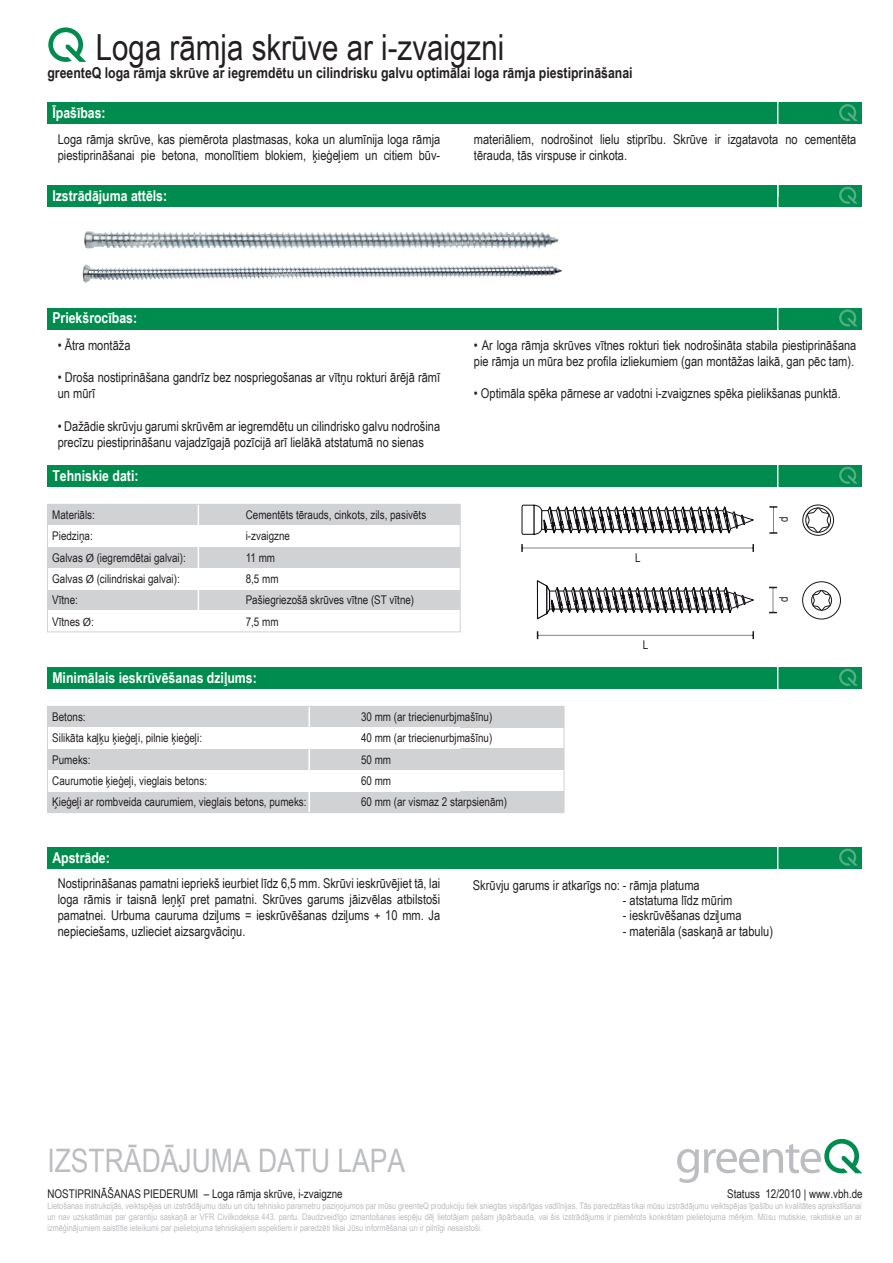
<style>
.page{position:relative;width:893px;height:1263px;background:#fff}
.page>*{position:absolute;margin:0;border:0;box-sizing:border-box;transform-origin:0 0}
.t1{font:36px "Arial Narrow";color:#231f20}
.t2{font:32.25px "Arial Narrow";color:#bcbdc0}
.t3{font:700 15px "Arial Narrow";color:#fff}
.t4{font:700 15px "Arial Narrow";color:#231f20}
.t5{font:13.5px/16.2px "Arial Narrow";color:#231f20}
.t6{font:12px/21.3px "Arial Narrow";color:#231f20}
.t7{font:9px/10.8px "Arial Narrow";color:#bcbdc0;text-align:justify}
.s1{font-family:"Myriad Pro"}
</style>
<div class="page">
<img style="left:84px;top:231px;width:475px;height:18px">
<svg style="left:677px;top:1139px;width:185px;height:44px"></svg>
<svg style="left:48px;top:27px;width:38px;height:35px"></svg>
<div style="left:47px;top:103px;width:815px;height:21px;background:#008c4e"></div>
<div style="left:47px;top:308px;width:815px;height:21px;background:#008c4e"></div>
<div style="left:47px;top:465px;width:815px;height:22px;background:#008c4e"></div>
<div style="left:47px;top:667px;width:815px;height:22px;background:#008c4e"></div>
<div style="left:47px;top:847px;width:815px;height:21px;background:#008c4e"></div>
<div style="left:47px;top:185px;width:815px;height:22px;background:#008c4e"></div>
<svg style="left:839px;top:104px;width:19px;height:17px"></svg>
<svg style="left:839px;top:309px;width:18px;height:17px"></svg>
<svg style="left:839px;top:467px;width:19px;height:17px"></svg>
<svg style="left:839px;top:669px;width:19px;height:17px"></svg>
<svg style="left:839px;top:849px;width:19px;height:17px"></svg>
<svg style="left:839px;top:187px;width:19px;height:17px"></svg>
<hr style="left:777px;top:98px;width:1px;height:30px;background:#fff">
<hr style="left:777px;top:304px;width:1px;height:30px;background:#fff">
<hr style="left:777px;top:461px;width:1px;height:30px;background:#fff">
<hr style="left:777px;top:663px;width:1px;height:30px;background:#fff">
<hr style="left:777px;top:181px;width:1px;height:30px;background:#fff">
<hr style="left:777px;top:843px;width:1px;height:30px;background:#fff">
<div style="left:47px;top:504px;width:413px;height:22px;background:#d1d2d4"></div>
<div style="left:47px;top:706px;width:517px;height:21px;background:#d1d2d4"></div>
<div style="left:47px;top:547px;width:413px;height:21px;background:#d1d2d4"></div>
<div style="left:47px;top:589px;width:413px;height:22px;background:#d1d2d4"></div>
<div style="left:47px;top:749px;width:517px;height:21px;background:#d1d2d4"></div>
<div style="left:47px;top:791px;width:517px;height:22px;background:#d1d2d4"></div>
<hr style="left:198px;top:504px;width:1px;height:128px;background:#fff">
<hr style="left:308px;top:706px;width:2px;height:107px;background:#fff">
<div style="left:47px;top:504px;width:414px;height:128px;border:1px solid #d1d2d4"></div>
<img style="left:82px;top:264px;width:480px;height:19px">
<svg style="left:537px;top:580px;width:217px;height:39px"></svg>
<div style="left:802px;top:582px;width:39px;height:37px;border:1px solid #1a161a;border-radius:50%"></div>
<div style="left:811px;top:590px;width:21px;height:20px;border:1px solid #1a161a;border-radius:50%"></div>
<svg style="left:812px;top:590px;width:19px;height:20px"></svg>
<svg style="left:522px;top:505px;width:232px;height:29px"></svg>
<svg style="left:803px;top:505px;width:30px;height:30px"></svg>
<div style="left:803px;top:505px;width:31px;height:30px;border:1px solid #1a161a;border-radius:50%"></div>
<div style="left:806px;top:508px;width:25px;height:24px;border:1px solid #1a161a;border-radius:50%"></div>
<svg style="left:807px;top:508px;width:23px;height:25px"></svg>
<svg style="left:537px;top:631px;width:217px;height:8px"></svg>
<svg style="left:769px;top:587px;width:8px;height:26px"></svg>
<svg style="left:769px;top:506px;width:8px;height:28px"></svg>
<svg style="left:521px;top:544px;width:233px;height:8px"></svg>
<h1 class="t1" style="left:96px;top:21px;width:410px">Loga r¢mja skr½ve ar i-zvaigzni</h1>
<p class="t4" style="left:47px;top:61px;width:587px">greenteQ loga r¢mja skr½ve ar iegremd¦tu un cilindrisku galvu optim¢lai loga r¢mja piestiprin¢šanai</p>
<p class="t3" style="left:52px;top:101px;width:55px">¬pašības:</p>
<p class="t5" style="left:58px;top:131px;width:384px">Loga r¢mja skr½ve, kas piem¦rota plastmasas, koka un alumīnija loga r¢mja piestiprin¢šanai pie betona, monolītiem blokiem, °ieºe³iem un citiem b½v-</p>
<p class="t3" style="left:52px;top:184px;width:116px">Izstr¢d¢juma att¦ls:</p>
<p class="t5" style="left:474px;top:131px;width:384px">materi¢liem, nodrošinot lielu stiprību. Skr½ve ir izgatavota no cement¦ta t¦rauda, t¢s virspuse ir cinkota.</p>
<p class="t3" style="left:52px;top:307px;width:86px">Priekšrocības:</p>
<p class="t5" style="left:58px;top:336px;width:74px">• ¡tra mont¢¿a</p>
<p class="t5" style="left:58px;top:369px;width:384px">• Droša nostiprin¢šana gandrīz bez nospriegošanas ar vītµu rokturi ¢r¦j¢ r¢mī un m½rī</p>
<p class="t5" style="left:58px;top:417px;width:384px">• Da¿¢die skr½vju garumi skr½v¦m ar iegremd¦tu un cilindrisko galvu nodrošina precīzu piestiprin¢šanu vajadzīgaj¢ pozīcij¢ arī liel¢k¢ atstatum¢ no sienas</p>
<p class="t3" style="left:52px;top:464px;width:88px">Tehniskie dati:</p>
<p class="t6" style="left:52px;top:504px;width:44px">Materi¢ls:</p>
<p class="t6" style="left:246px;top:504px;width:182px">Cement¦ts t¦rauds, cinkots, zils, pasiv¦ts</p>
<p class="t6" style="left:52px;top:525px;width:42px">Piedziµa:</p>
<p class="t6" style="left:246px;top:525px;width:46px">i-zvaigzne</p>
<p class="t6" style="left:52px;top:546px;width:135px">Galvas <span class="s1">Ø</span> (iegremd¦tai galvai):</p>
<p class="t6" style="left:52px;top:589px;width:43px">Vītne:<br>Vītnes <span class="s1">Ø</span>:</p>
<p class="t6" style="left:52px;top:568px;width:129px">Galvas <span class="s1">Ø</span> (cilindriskai galvai):</p>
<p class="t6" style="left:246px;top:546px;width:31px">11 mm</p>
<p class="t6" style="left:246px;top:589px;width:170px">Pašiegriezoš¢ skr½ves vītne (ST vītne)<br>7,5 mm</p>
<p class="t6" style="left:246px;top:568px;width:34px">8,5 mm</p>
<p class="t3" style="left:52px;top:666px;width:206px">Minim¢lais ieskr½v¦šanas dzi³ums:</p>
<p class="t5" style="left:474px;top:336px;width:384px">• Ar loga r¢mja skr½ves vītnes rokturi tiek nodrošin¢ta stabila piestiprin¢šana pie r¢mja un m½ra bez profila izliekumiem (gan mont¢¿as laik¢, gan p¦c tam).</p>
<p class="t5" style="left:474px;top:385px;width:368px">• Optim¢la sp¦ka p¢rnese ar vadotni i-zvaigznes sp¦ka pielikšanas punkt¢.</p>
<p class="t6" style="left:635px;top:546px;width:7px">L</p>
<p class="t6" style="left:643px;top:634px;width:7px">L</p>
<p class="t6" style="left:773px;top:522px;width:7px;rotate:-90deg">d</p>
<p class="t6" style="left:773px;top:602px;width:7px;rotate:-90deg">d</p>
<p class="t6" style="left:52px;top:706px;width:35px">Betons:</p>
<p class="t6" style="left:361px;top:706px;width:133px">30 mm (ar triecienurbjmašīnu)</p>
<p class="t6" style="left:52px;top:727px;width:151px">Silik¢ta ka³°u °ieºe³i, pilnie °ieºe³i:<br>Pumeks:</p>
<p class="t6" style="left:361px;top:727px;width:133px">40 mm (ar triecienurbjmašīnu)</p>
<p class="t6" style="left:361px;top:748px;width:32px">50 mm</p>
<p class="t6" style="left:52px;top:770px;width:256px">Caurumotie °ieºe³i, vieglais betons:<br>¯ieºe³i ar rombveida caurumiem, vieglais betons, pumeks:</p>
<p class="t6" style="left:361px;top:770px;width:147px">60 mm<br>60 mm (ar vismaz 2 starpsien¢m)</p>
<p class="t3" style="left:52px;top:846px;width:59px">Apstr¢de:</p>
<p class="t5" style="left:58px;top:874px;width:384px;text-align:justify">Nostiprin¢šanas pamatni iepriekš ieurbiet līdz 6,5 mm. Skr½vi ieskr½v¦jiet t¢, lai loga r¢mis ir taisn¢ leµ°ī pret pamatni. Skr½ves garums j¢izv¦las atbilstoši pamatnei. Urbuma cauruma dzi³ums = ieskr½v¦šanas dzi³ums + 10 mm. Ja nepieciešams, uzlieciet aizsargv¢ciµu.</p>
<p class="t5" style="left:473px;top:876px;width:228px">Skr½vju garums ir atkarīgs no: - r¢mja platuma</p>
<p class="t5" style="left:623px;top:892px;width:111px">- atstatuma līdz m½rim</p>
<p class="t5" style="left:623px;top:907px;width:120px">- ieskr½v¦šanas dzi³uma</p>
<p class="t5" style="left:623px;top:922px;width:152px">- materi¢la (saskaµ¢ ar tabulu)</p>
<h2 class="t2" style="left:47px;top:1137px;width:359px">IZSTR¡D¡JUMA DATU LAPA</h2>
<p class="t6" style="left:47px;top:1182px;width:297px">NOSTIPRIN¡ŠANAS PIEDERUMI – Loga r¢mja skr½ve, i-zvaigzne</p>
<p class="t6" style="left:727px;top:1182px;width:137px">Statuss 12/2010 | www.vbh.de</p>
<p class="t7" style="left:47px;top:1200px;width:816px">Lietošanas instrukcij¢s, veiktsp¦jas un izstr¢d¢jumu datu un citu tehnisko parametru paziµojumos par m½su greenteQ produkciju tiek sniegtas visp¢rīgas vadlīnijas. T¢s paredz¦tas tikai m½su izstr¢d¢jumu veiktsp¦jas īpašību un kvalit¢tes aprakstīšanai un nav uzskat¢mas par garantiju saskaµ¢ ar VFR Civilkodeksa 443. pantu. Daudzveidīgo izmantošanas iesp¦ju d¦³ lietot¢jam pašam j¢p¢rbauda, vai šis izstr¢d¢jums ir piem¦rots konkr¦tam pielietojuma m¦r°im. M½su mutiskie, rakstiskie un ar izm¦ºin¢jumiem saistītie ieteikumi par pielietojuma tehniskajiem aspektiem ir paredz¦ti tikai J½su inform¦šanai un ir pilnīgi nesaistoši.</p>
</div>
